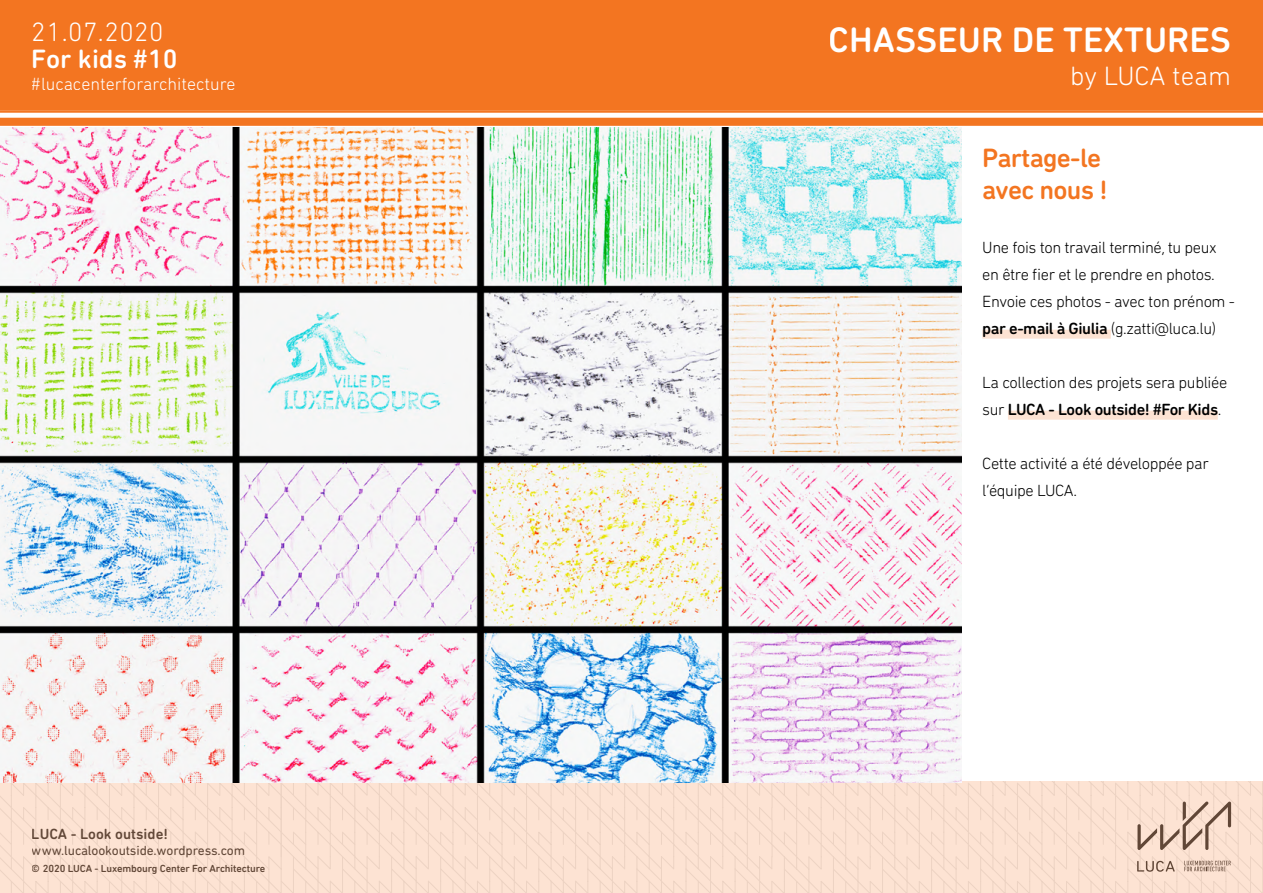
<style>
.page{position:relative;width:1263px;height:893px;background:#fff}
.page>*{position:absolute;margin:0;border:0;box-sizing:border-box;transform-origin:0 0}
.t1{font:500 36px "DIN Next Rounded LT Pro";color:#fff}
.t2{font:300 27px "DIN Next Rounded LT Pro";color:#fff}
.t3{font:500 27px/32.4px "DIN Next Rounded LT Pro";letter-spacing:-.025em;color:#f37521}
.t4{font:500 27px "DIN Next Rounded LT Pro";color:#fff}
.t5{font:300 18px "DIN Next Rounded LT Pro";color:#fff}
.t6{font:300 16.5px/27px "DIN Next Rounded LT Pro";letter-spacing:-.025em;color:#000}
.t7{font:500 15px "DIN Next Rounded LT Pro";color:#4d4d4d}
.t8{font:13.5px "DIN Next Rounded LT Pro";letter-spacing:-.01em;color:#4d4d4d}
.t9{font:500 10.5px "DIN Next Rounded LT Pro";letter-spacing:-.01em;color:#4d4d4d}
.s1{font-weight:500}
</style>
<div class="page">
<svg style="left:772px;top:780px;width:491px;height:113px;background:#fae0d0"></svg>
<svg style="left:282px;top:783px;width:490px;height:11px;background:#fae0d0"></svg>
<svg style="left:282px;top:794px;width:490px;height:99px;background:#fae0d0"></svg>
<svg style="left:0;top:783px;width:282px;height:110px;background:#fae0d0"></svg>
<svg style="left:1184px;top:861px;width:47px;height:10px"></svg>
<svg style="left:1137px;top:861px;width:38px;height:11px"></svg>
<svg style="left:1137px;top:801px;width:94px;height:49px;background:#ddc3b3"></svg>
<img style="left:0;top:128px;width:961px;height:655px">
<div style="left:0;top:0;width:1263px;height:125px;background:#f37521"></div>
<svg style="left:0;top:113px;width:1263px;height:5px;background:#fef7f2"></svg>
<div style="left:982px;top:330px;width:129px;height:9px;background:#fde3d3"></div>
<div style="left:1008px;top:411px;width:210px;height:9px;background:#fde3d3"></div>
<h2 class="t2" style="left:32px;top:16px;width:133px">21.07.2020</h2>
<h2 class="t4" style="left:32px;top:43px;width:147px">For kids #10</h2>
<p class="t5" style="left:32px;top:73px;width:205px">#lucacenterforarchitecture</p>
<p class="t7" style="left:32px;top:825px;width:138px">LUCA - Look outside!</p>
<p class="t8" style="left:32px;top:843px;width:215px">www.lucalookoutside.wordpress.com</p>
<p class="t9" style="left:32px;top:862px;width:235px">© 2020 LUCA - Luxembourg Center For Architecture</p>
<h1 class="t1" style="left:829px;top:19px;width:404px">Chasseur de textures</h1>
<h2 class="t2" style="left:1070px;top:60px;width:162px">by LUCA team</h2>
<h2 class="t3" style="left:982px;top:141px;width:127px">Partage-le avec nous !</h2>
<p class="t6" style="left:982px;top:234px;width:254px">Une fois ton travail terminé, tu peux en être fier et le prendre en photos.<br>Envoie ces photos - avec ton prénom - <span class="s1">par e-mail à Giulia</span> (g.zatti@luca.lu)</p>
<p class="t6" style="left:982px;top:369px;width:246px">La collection des projets sera publiée sur <span class="s1">LUCA - Look outside! #For Kids</span>.</p>
<p class="t6" style="left:982px;top:450px;width:228px">Cette activité a été développée par l’équipe LUCA.</p>
</div>
